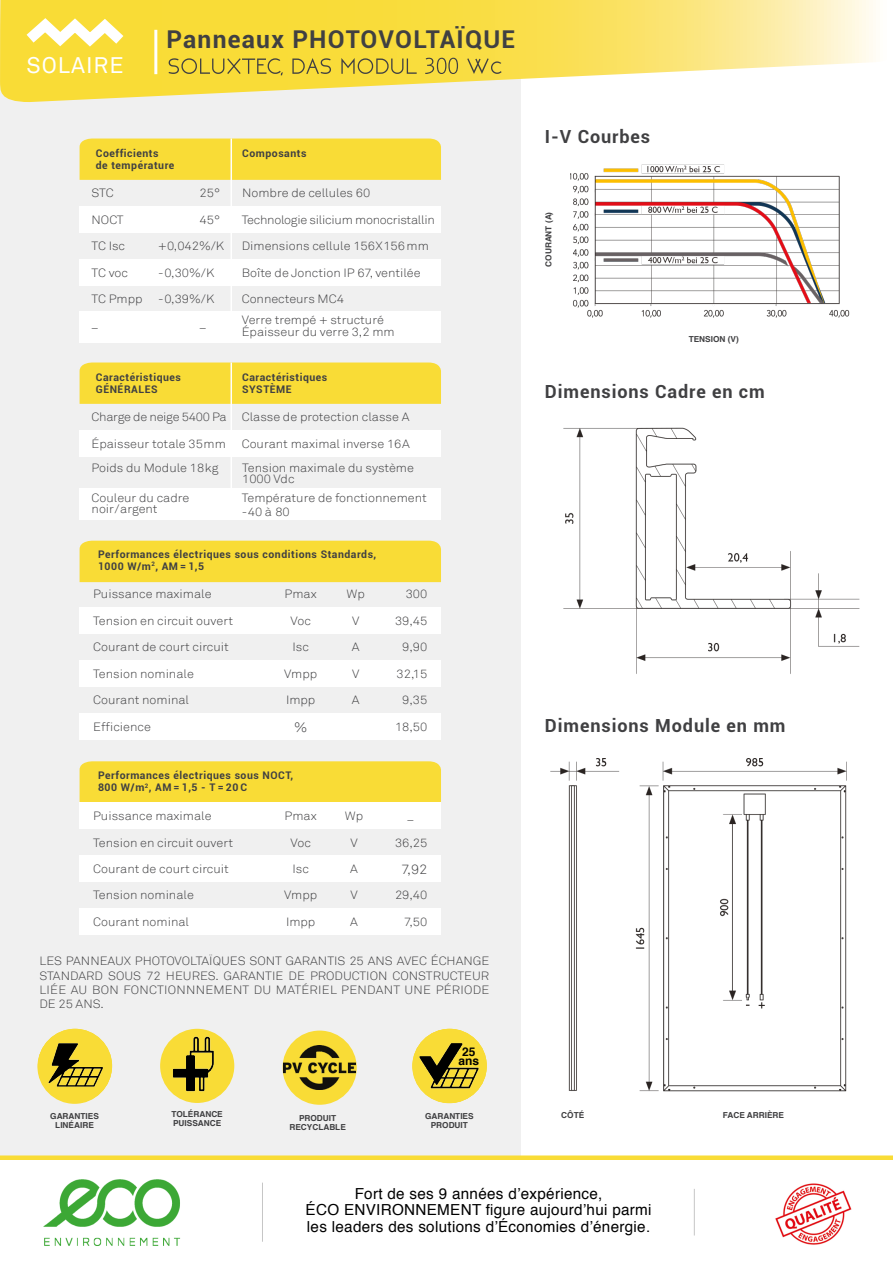
<style>
.page{position:relative;width:893px;height:1263px;background:#fff}
.page>*{position:absolute;margin:0;border:0;box-sizing:border-box;transform-origin:0 0}
.t1{font:700 24.6px "Roboto";letter-spacing:.05em;color:#404042}
.t2{font:22.5px "Akkurat";letter-spacing:.045em;color:#fff}
.t3{font:700 18px "Roboto";letter-spacing:.05em;color:#404042}
.t4{font:15.15px/16.6px "Helvetica";letter-spacing:.02em;color:#000;text-align:center}
.t5{font:300 13.5px "Akkurat";color:#404042;scale:1.06 1}
.t6{font:300 12px/26px "Akkurat";color:#404042;scale:1.06 1}
.t7{font:300 12px/26.2px "Akkurat";letter-spacing:-.02em;color:#404042;scale:1.06 1}
.t8{font:700 12px/9px "Helvetica";color:#000;text-align:center}
.t9{font:700 10.5px/12px "Roboto";letter-spacing:.05em;color:#404042}
.t10{font:700 8.25px/9px "Helvetica";color:#404042;text-align:center}
</style>
<div class="page">
<div style="left:0;top:0;width:520px;height:1157px;background:#f0f0f0"></div>
<svg style="left:0;top:0;width:876px;height:102px"></svg>
<svg style="left:15px;top:11px;width:120px;height:44px"></svg>
<hr style="left:154px;top:30px;width:3px;height:44px;background:#fff">
<div style="left:0;top:1155px;width:893px;height:5px;background:#f9dc36"></div>
<div style="left:160px;top:1029px;width:74px;height:74px;background:#f9dc36;border-radius:50%"></div>
<div style="left:283px;top:1030px;width:74px;height:75px;background:#f9dc36;border-radius:50%"></div>
<img style="left:775px;top:1183px;width:77px;height:62px">
<hr style="left:262px;top:1182px;width:1px;height:60px;background:#c6c6c6">
<hr style="left:694px;top:1189px;width:1px;height:46px;background:#c6c6c6">
<img style="left:43px;top:1179px;width:138px;height:67px">
<svg style="left:168px;top:58px;width:334px;height:17px;background:#d7c03b"></svg>
<img style="left:571px;top:164px;width:279px;height:154px">
<img style="left:550px;top:758px;width:297px;height:334px">
<img style="left:563px;top:427px;width:297px;height:247px">
<img style="left:163px;top:1033px;width:71px;height:67px">
<img style="left:284px;top:1046px;width:72px;height:43px">
<div style="left:38px;top:1029px;width:74px;height:74px;background:#f9dc36;border-radius:50%"></div>
<div style="left:413px;top:1029px;width:74px;height:74px;background:#f9dc36;border-radius:50%"></div>
<img style="left:412px;top:1034px;width:74px;height:69px">
<img style="left:39px;top:1034px;width:71px;height:70px">
<div style="left:80px;top:541px;width:361px;height:41px;background:#f9dc36"></div>
<div style="left:80px;top:660px;width:361px;height:27px;background:#fff"></div>
<div style="left:80px;top:713px;width:361px;height:27px;background:#fff"></div>
<div style="left:80px;top:607px;width:361px;height:27px;background:#fff"></div>
<div style="left:80px;top:139px;width:361px;height:41px;background:#f9dc36"></div>
<div style="left:80px;top:259px;width:361px;height:27px;background:#fff"></div>
<div style="left:80px;top:311px;width:361px;height:31px;background:#fff"></div>
<div style="left:80px;top:206px;width:361px;height:27px;background:#fff"></div>
<hr style="left:231px;top:139px;width:1px;height:203px;background:#fff">
<div style="left:80px;top:362px;width:361px;height:42px;background:#f9dc36"></div>
<div style="left:80px;top:488px;width:361px;height:31px;background:#fff"></div>
<div style="left:80px;top:430px;width:361px;height:27px;background:#fff"></div>
<hr style="left:231px;top:362px;width:1px;height:157px;background:#fff">
<div style="left:80px;top:761px;width:361px;height:42px;background:#f9dc36"></div>
<div style="left:80px;top:909px;width:361px;height:26px;background:#fff"></div>
<div style="left:80px;top:803px;width:361px;height:26px;background:#fff"></div>
<div style="left:80px;top:856px;width:361px;height:26px;background:#fff"></div>
<h2 class="t2" style="left:27px;top:52px;width:98px">SOLAIRE</h2>
<h1 class="t1" style="left:166px;top:22px;width:350px">Panneaux PHOTOVOLTAÏQUE</h1>
<p class="t9" style="left:96px;top:146px;width:80px">Coefficients<br>de température</p>
<p class="t9" style="left:242px;top:146px;width:66px">Composants</p>
<p class="t6" style="left:92px;top:180px;width:22px">STC</p>
<p class="t6" style="left:200px;top:180px;width:21px">25°</p>
<p class="t6" style="left:242px;top:180px;width:122px">Nombre de cellules 60</p>
<p class="t6" style="left:92px;top:207px;width:32px">NOCT</p>
<p class="t6" style="left:200px;top:207px;width:21px">45°</p>
<p class="t6" style="left:92px;top:233px;width:33px">TC Isc</p>
<p class="t6" style="left:158px;top:233px;width:64px">+0,042%/K</p>
<p class="t6" style="left:92px;top:260px;width:36px">TC voc</p>
<p class="t6" style="left:158px;top:260px;width:54px">-0,30%/K</p>
<p class="t6" style="left:92px;top:286px;width:50px">TC Pmpp</p>
<p class="t6" style="left:158px;top:286px;width:54px">-0,39%/K</p>
<p class="t6" style="left:92px;top:311px;width:8px">_</p>
<p class="t6" style="left:200px;top:311px;width:8px">_</p>
<p class="t7" style="left:242px;top:207px;width:184px">Technologie silicium monocristallin<br>Dimensions cellule 156X156mm</p>
<p class="t6" style="left:242px;top:260px;width:170px">Boîte de Jonction IP 67, ventilée</p>
<p class="t6" style="left:242px;top:314px;width:146px;line-height:12px">Verre trempé + structuré<br>Épaisseur du verre 3,2 mm</p>
<p class="t6" style="left:242px;top:286px;width:98px">Connecteurs MC4</p>
<p class="t9" style="left:96px;top:370px;width:87px">Caractéristiques<br>GÉNÉRALES</p>
<p class="t9" style="left:242px;top:370px;width:87px">Caractéristiques<br>SYSTÈME</p>
<p class="t7" style="left:92px;top:404px;width:129px">Charge de neige 5400 Pa</p>
<p class="t6" style="left:92px;top:431px;width:128px">Épaisseur totale 35mm</p>
<p class="t6" style="left:242px;top:404px;width:160px">Classe de protection classe A</p>
<p class="t6" style="left:242px;top:431px;width:160px">Courant maximal inverse 16A</p>
<p class="t6" style="left:92px;top:455px;width:121px">Poids du Module 18kg</p>
<p class="t6" style="left:242px;top:463px;width:163px;line-height:10.5px">Tension maximale du système<br>1000 Vdc</p>
<p class="t6" style="left:92px;top:493px;width:94px;line-height:10.5px">Couleur du cadre noir/argent</p>
<p class="t6" style="left:242px;top:491px;width:176px;line-height:14.4px">Température de fonctionnement -40 à 80</p>
<p class="t9" style="left:98px;top:547px;width:280px">Performances électriques sous conditions Standards,<br>1000 W/m<sup>2</sup>, AM = 1,5</p>
<p class="t6" style="left:93px;top:581px;width:113px">Puissance maximale</p>
<p class="t6" style="left:285px;top:581px;width:32px">Pmax</p>
<p class="t6" style="left:346px;top:581px;width:19px">Wp</p>
<p class="t6" style="left:406px;top:581px;width:22px">300</p>
<p class="t6" style="left:93px;top:608px;width:133px">Tension en circuit ouvert<br>Courant de court circuit</p>
<p class="t6" style="left:93px;top:661px;width:96px">Tension nominale</p>
<p class="t6" style="left:93px;top:687px;width:92px">Courant nominal</p>
<p class="t6" style="left:93px;top:714px;width:56px">Efficience</p>
<p class="t6" style="left:290px;top:608px;width:21px">Voc<br>Isc</p>
<p class="t6" style="left:284px;top:661px;width:33px">Vmpp</p>
<p class="t6" style="left:286px;top:687px;width:29px">Impp</p>
<p class="t5" style="left:294px;top:719px;width:14px">%</p>
<p class="t9" style="left:98px;top:769px;width:197px">Performances électriques sous NOCT,<br>800 W/m<sup>2</sup>, AM = 1,5 - T = 20 C</p>
<p class="t6" style="left:352px;top:608px;width:9px">V<br>A</p>
<p class="t6" style="left:352px;top:661px;width:8px">V</p>
<p class="t6" style="left:352px;top:687px;width:9px">A</p>
<p class="t6" style="left:395px;top:608px;width:32px;text-align:right">39,45<br>9,90</p>
<p class="t6" style="left:397px;top:661px;width:30px">32,15</p>
<p class="t6" style="left:402px;top:687px;width:25px">9,35</p>
<p class="t6" style="left:395px;top:714px;width:32px">18,50</p>
<p class="t6" style="left:93px;top:803px;width:113px">Puissance maximale</p>
<p class="t6" style="left:285px;top:803px;width:32px">Pmax</p>
<p class="t6" style="left:345px;top:803px;width:19px">Wp</p>
<p class="t6" style="left:407px;top:803px;width:8px">_</p>
<p class="t6" style="left:93px;top:830px;width:133px">Tension en circuit ouvert<br>Courant de court circuit</p>
<p class="t6" style="left:93px;top:882px;width:96px">Tension nominale</p>
<p class="t6" style="left:93px;top:909px;width:92px">Courant nominal</p>
<p class="t6" style="left:290px;top:830px;width:21px">Voc<br>Isc</p>
<p class="t6" style="left:284px;top:882px;width:33px">Vmpp</p>
<p class="t6" style="left:286px;top:909px;width:29px">Impp</p>
<p class="t6" style="left:350px;top:830px;width:9px">V<br>A</p>
<p class="t6" style="left:350px;top:882px;width:8px">V</p>
<p class="t6" style="left:350px;top:909px;width:9px">A</p>
<p class="t6" style="left:395px;top:830px;width:32px">36,25</p>
<p class="t5" style="left:401px;top:861px;width:26px">7,92</p>
<p class="t6" style="left:395px;top:882px;width:32px">29,40</p>
<p class="t6" style="left:404px;top:909px;width:23px">7,50</p>
<p class="t6" style="left:39px;top:954px;width:426px;line-height:14.4px;text-align:justify">LES PANNEAUX PHOTOVOLTAÏQUES SONT GARANTIS 25 ANS AVEC ÉCHANGE STANDARD SOUS 72 HEURES. GARANTIE DE PRODUCTION CONSTRUCTEUR LIÉE AU BON FONCTIONNNEMENT DU MATÉRIEL PENDANT UNE PÉRIODE DE 25 ANS.</p>
<p class="t10" style="left:50px;top:1112px;width:50px">GARANTIES<br>LINÉAIRE</p>
<p class="t8" style="left:459px;top:1047px;width:22px">25 ans</p>
<p class="t10" style="left:172px;top:1110px;width:53px;text-align:left">TOLÉRANCE<br>PUISSANCE</p>
<p class="t10" style="left:289px;top:1113px;width:58px">PRODUIT<br>RECYCLABLE</p>
<p class="t10" style="left:425px;top:1111px;width:50px">GARANTIES<br>PRODUIT</p>
<h3 class="t3" style="left:545px;top:124px;width:107px">I-V Courbes</h3>
<p class="t10" style="left:544px;top:267px;width:57px;rotate:-90deg">COURANT (A)</p>
<p class="t10" style="left:689px;top:335px;width:52px">TENSION (V)</p>
<h3 class="t3" style="left:545px;top:378px;width:221px">Dimensions Cadre en cm</h3>
<h3 class="t3" style="left:545px;top:713px;width:242px">Dimensions Module en mm</h3>
<p class="t10" style="left:561px;top:1111px;width:24px">CÔTÉ</p>
<p class="t10" style="left:723px;top:1111px;width:63px">FACE ARRIÈRE</p>
<p class="t4" style="left:306px;top:1185px;width:348px">Fort de ses 9 années d’expérience,<br>ÉCO ENVIRONNEMENT figure aujourd’hui parmi les leaders des solutions d’Économies d’énergie.</p>
</div>
